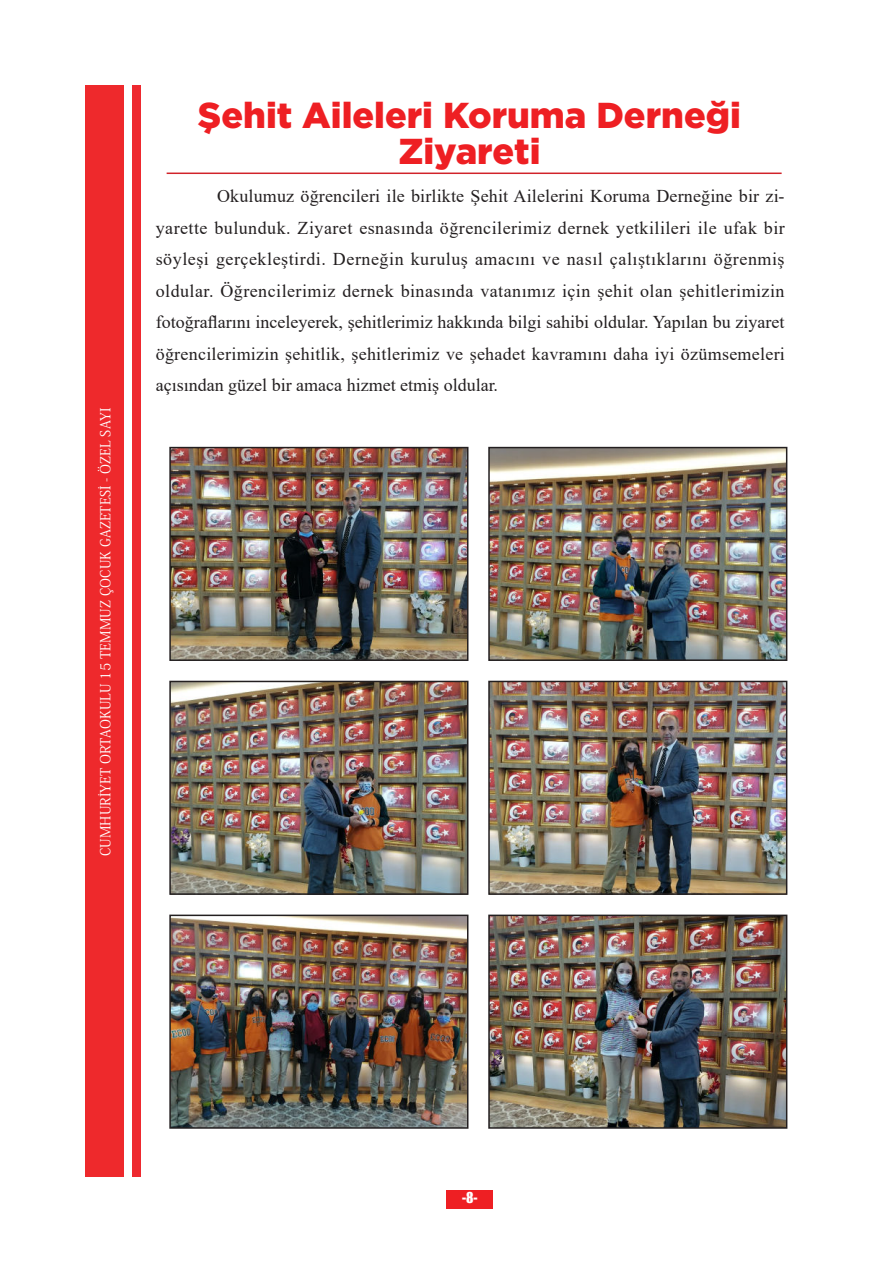
<style>
.page{position:relative;width:893px;height:1263px;background:#fff}
.page>*{position:absolute;margin:0;border:0;box-sizing:border-box;transform-origin:0 0}
.t1{font:900 36px/36px "Gotham";color:#ee1f23;text-align:center}
.t2{font:18px/31.5px "Times New Roman";color:#231f20;text-align:justify}
.t3{font:13.8px "Koz Min Pr 6 N";color:#fff}
.t4{font:13.8px "Impact";color:#fff}
</style>
<div class="page">
<div style="left:85px;top:85px;width:38px;height:1092px;background:#ee292c"></div>
<div style="left:132px;top:85px;width:8px;height:1092px;background:#ee292f"></div>
<div style="left:446px;top:1191px;width:47px;height:18px;background:#ee1f23"></div>
<img style="left:491px;top:450px;width:293px;height:208px">
<div style="left:488px;top:447px;width:299px;height:214px;border:2px solid #231f20"></div>
<img style="left:172px;top:450px;width:293px;height:208px">
<div style="left:169px;top:447px;width:299px;height:214px;border:2px solid #231f20"></div>
<img style="left:172px;top:684px;width:293px;height:208px">
<div style="left:169px;top:681px;width:299px;height:214px;border:2px solid #231f20"></div>
<img style="left:172px;top:917px;width:293px;height:209px">
<div style="left:169px;top:914px;width:299px;height:215px;border:2px solid #231f20"></div>
<img style="left:491px;top:917px;width:293px;height:209px">
<div style="left:488px;top:914px;width:299px;height:215px;border:2px solid #231f20"></div>
<img style="left:491px;top:684px;width:293px;height:208px">
<div style="left:488px;top:681px;width:299px;height:214px;border:2px solid #231f20"></div>
<hr style="left:167px;top:173px;width:615px;height:1px;background:#d1232a">
<p class="t3" style="left:98px;top:856px;width:450px;rotate:-90deg">CUMHURİYET ORTAOKULU 15 TEMMUZ ÇOCUK GAZETESİ - ÖZEL SAYI</p>
<h1 class="t1" style="left:198px;top:98px;width:544px">Şehit Aileleri Koruma Derneği<br>Ziyareti</h1>
<p class="t2" style="left:156px;top:180px;width:631px;text-indent:61px">Okulumuz öğrencileri ile birlikte Şehit Ailelerini Koruma Derneğine bir zi&shy;yarette bulunduk. Ziyaret esnasında öğrencilerimiz dernek yetkilileri ile ufak bir söyleşi gerçekleştirdi. Derneğin kuruluş amacını ve nasıl çalıştıklarını öğrenmiş oldular. Öğrencilerimiz dernek binasında vatanımız için şehit olan şehitlerimizin fotoğraflarını inceleyerek, şehitlerimiz hakkında bilgi sahibi oldular. Yapılan bu ziyaret öğrencilerimizin şehitlik, şehitlerimiz ve şehadet kavramını daha iyi özümsemeleri açısından güzel bir amaca hizmet etmiş oldular.</p>
<p class="t4" style="left:462px;top:1187px;width:17px">-8-</p>
</div>
